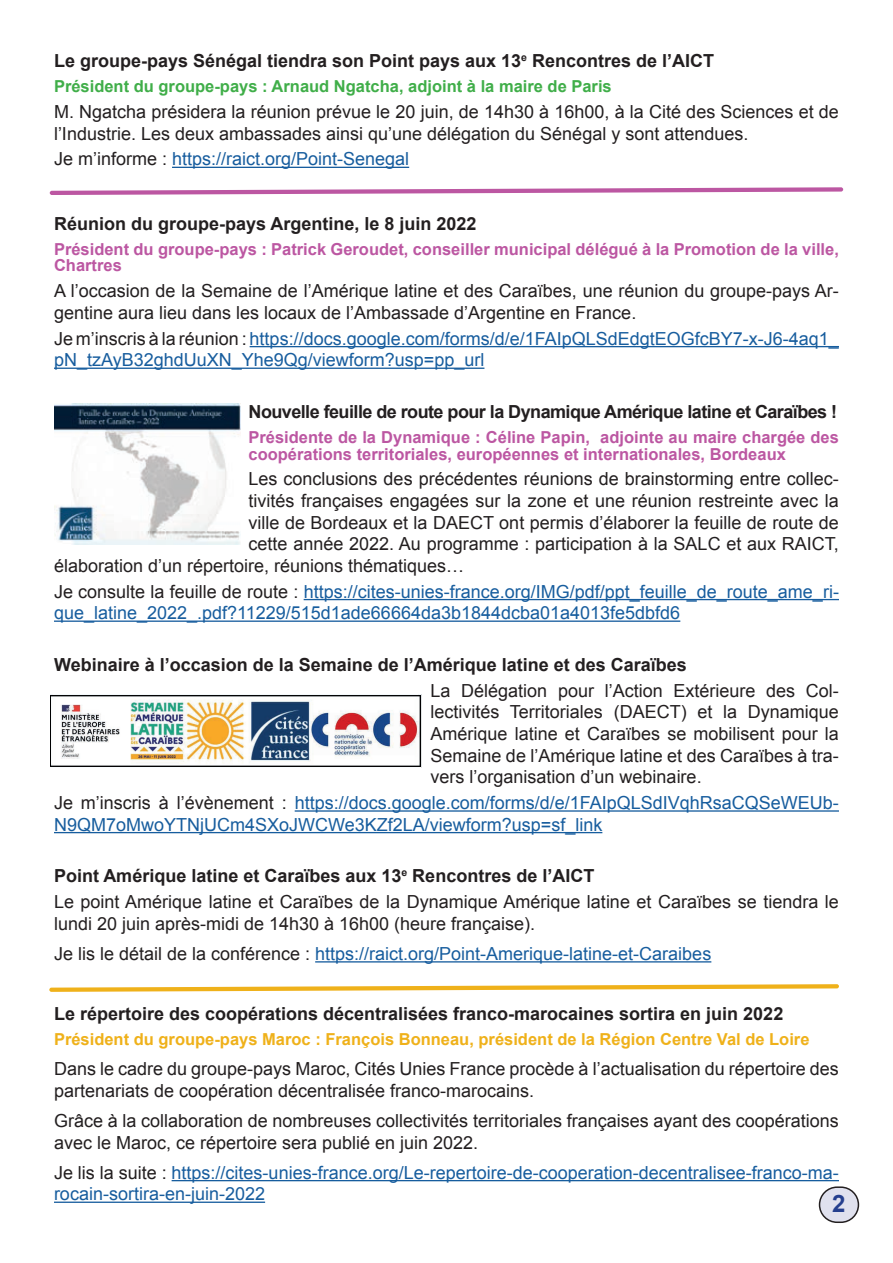
<style>
.page{position:relative;width:893px;height:1263px;background:#fff}
.page>*{position:absolute;margin:0;border:0;box-sizing:border-box;transform-origin:0 0}
.t1{font:700 24px "Arial";color:#253f8e}
.t2{font:18px/21.6px "Arial";color:#231f20}
.t3{font:18px/21.6px "Arial";color:#175d9e}
.t4{font:700 18px "Arial";color:#231f20}
.t5{font:700 18px "Arial";letter-spacing:-.03em;color:#231f20}
.t6{font:700 16.5px/16.5px "Arial";color:#bc57a2}
.t7{font:700 16.5px "Arial";color:#efb11a}
.t8{font:700 16.5px "Arial";color:#40ae49}
.s1{color:#231f20}
.s2{font-weight:700}
.s3{color:#175d9e}
</style>
<div class="page">
<div style="left:819px;top:1187px;width:39px;height:35px;background:#e0e1ee;border-radius:18px"></div>
<div style="left:819px;top:1186px;width:40px;height:37px;border:2px solid #231f20;border-radius:18px"></div>
<img style="left:54px;top:404px;width:186px;height:140px">
<img style="left:51px;top:694px;width:370px;height:73px">
<svg style="left:49px;top:984px;width:790px;height:8px"></svg>
<hr style="left:172px;top:167px;width:237px;height:1px;background:#175d9e">
<hr style="left:250px;top:346px;width:589px;height:1px;background:#175d9e">
<hr style="left:54px;top:368px;width:430px;height:1px;background:#175d9e">
<hr style="left:304px;top:599px;width:535px;height:1px;background:#175d9e">
<hr style="left:54px;top:620px;width:626px;height:2px;background:#175d9e">
<hr style="left:295px;top:810px;width:544px;height:2px;background:#175d9e">
<hr style="left:54px;top:832px;width:548px;height:1px;background:#175d9e">
<hr style="left:315px;top:961px;width:396px;height:1px;background:#175d9e">
<hr style="left:172px;top:1180px;width:667px;height:1px;background:#175d9e">
<hr style="left:54px;top:1201px;width:211px;height:2px;background:#175d9e">
<svg style="left:50px;top:187px;width:793px;height:8px"></svg>
<p class="t4" style="left:54px;top:49px;width:662px">Le groupe-pays Sénégal tiendra son Point pays aux 13<sup>e</sup> Rencontres de l’AICT</p>
<p class="t8" style="left:54px;top:75px;width:559px">Président du groupe-pays : Arnaud Ngatcha, adjoint à la maire de Paris</p>
<p class="t2" style="left:54px;top:101px;width:786px">M. Ngatcha présidera la réunion prévue le 20 juin, de 14h30 à 16h00, à la Cité des Sciences et de l’Industrie. Les deux ambassades ainsi qu’une délégation du Sénégal y sont attendues.</p>
<p class="t3" style="left:54px;top:148px;width:357px"><span class="s1">Je m’informe :</span> https://raict.org/Point-Senegal</p>
<p class="t4" style="left:54px;top:212px;width:424px">Réunion du groupe-pays Argentine, le 8 juin 2022</p>
<p class="t6" style="left:54px;top:241px;width:786px">Président du groupe-pays : Patrick Geroudet, conseiller municipal délégué à la Promotion de la ville,<br>Chartres</p>
<p class="t2" style="left:54px;top:280px;width:786px">A l’occasion de la Semaine de l’Amérique latine et des Caraïbes, une réunion du groupe-pays Ar&shy;gentine aura lieu dans les locaux de l’Ambassade d’Argentine en France.</p>
<p class="t3" style="left:54px;top:328px;width:786px"><span class="s1">Je m’inscris à la réunion :</span> https://docs.google.com/forms/d/e/1FAIpQLSdEdgtEOGfcBY7-x-J6-4aq1_ pN_tzAyB32ghdUuXN_Yhe9Qg/viewform?usp=pp_url</p>
<p class="t5" style="left:249px;top:400px;width:590px">Nouvelle feuille de route pour la Dynamique Amérique latine et Caraïbes !</p>
<p class="t6" style="left:249px;top:429px;width:592px">Présidente de la Dynamique : Céline Papin, adjointe au maire chargée des coopérations territoriales, européennes et internationales, Bordeaux</p>
<p class="t2" style="left:249px;top:468px;width:592px">Les conclusions des précédentes réunions de brainstorming entre collec-</p>
<p class="t2" style="left:249px;top:490px;width:592px">tivités françaises engagées sur la zone et une réunion restreinte avec la</p>
<p class="t2" style="left:249px;top:512px;width:592px">ville de Bordeaux et la DAECT ont permis d’élaborer la feuille de route de</p>
<p class="t2" style="left:249px;top:533px;width:592px">cette année 2022. Au programme : participation à la SALC et aux RAICT,</p>
<p class="t2" style="left:54px;top:555px;width:412px">élaboration d’un répertoire, réunions thématiques…</p>
<p class="t3" style="left:54px;top:581px;width:786px"><span class="s1">Je consulte la feuille de route :</span> https://cites-unies-france.org/IMG/pdf/ppt_feuille_de_route_ame_ri&shy;que_latine_2022_.pdf?11229/515d1ade66664da3b1844dcba01a4013fe5dbfd6</p>
<p class="t4" style="left:54px;top:653px;width:634px">Webinaire à l’occasion de la Semaine de l’Amérique latine et des Caraïbes</p>
<p class="t2" style="left:431px;top:680px;width:410px;text-align:justify">La Délégation pour l’Action Extérieure des Col&shy;lectivités Territoriales (DAECT) et la Dynamique Amérique latine et Caraïbes se mobilisent pour la Semaine de l’Amérique latine et des Caraïbes à tra&shy;vers l’organisation d’un webinaire.</p>
<p class="t3" style="left:54px;top:792px;width:786px"><span class="s1">Je m’inscris à l’évènement :</span> https://docs.google.com/forms/d/e/1FAIpQLSdIVqhRsaCQSeWEUb-<br>N9QM7oMwoYTNjUCm4SXoJWCWe3KZf2LA/viewform?usp=sf_link</p>
<p class="t2" style="left:54px;top:863px;width:786px;line-height:26px"><span class="s2">Point Amérique latine et Caraïbes aux 13</span><sup>e</sup> <span class="s2">Rencontres de l’AICT<br></span>Le point Amérique latine et Caraïbes de la Dynamique Amérique latine et Caraïbes se tiendra le</p>
<p class="t2" style="left:54px;top:909px;width:659px;line-height:30.2px">lundi 20 juin après-midi de 14h30 à 16h00 (heure française).<br>Je lis le détail de la conférence : <span class="s3">https://raict.org/Point-Amerique-latine-et-Caraibes</span></p>
<p class="t4" style="left:54px;top:1002px;width:731px">Le répertoire des coopérations décentralisées franco-marocaines sortira en juin 2022</p>
<p class="t7" style="left:54px;top:1028px;width:757px">Président du groupe-pays Maroc : François Bonneau, président de la Région Centre Val de Loire</p>
<p class="t2" style="left:54px;top:1058px;width:786px">Dans le cadre du groupe-pays Maroc, Cités Unies France procède à l’actualisation du répertoire des partenariats de coopération décentralisée franco-marocains.</p>
<p class="t2" style="left:54px;top:1110px;width:786px">Grâce à la collaboration de nombreuses collectivités territoriales françaises ayant des coopérations avec le Maroc, ce répertoire sera publié en juin 2022.</p>
<p class="t3" style="left:54px;top:1162px;width:786px"><span class="s1">Je lis la suite :</span> https://cites-unies-france.org/Le-repertoire-de-cooperation-decentralisee-franco-ma&shy;rocain-sortira-en-juin-2022</p>
<h1 class="t1" style="left:832px;top:1188px;width:15px">2</h1>
</div>
